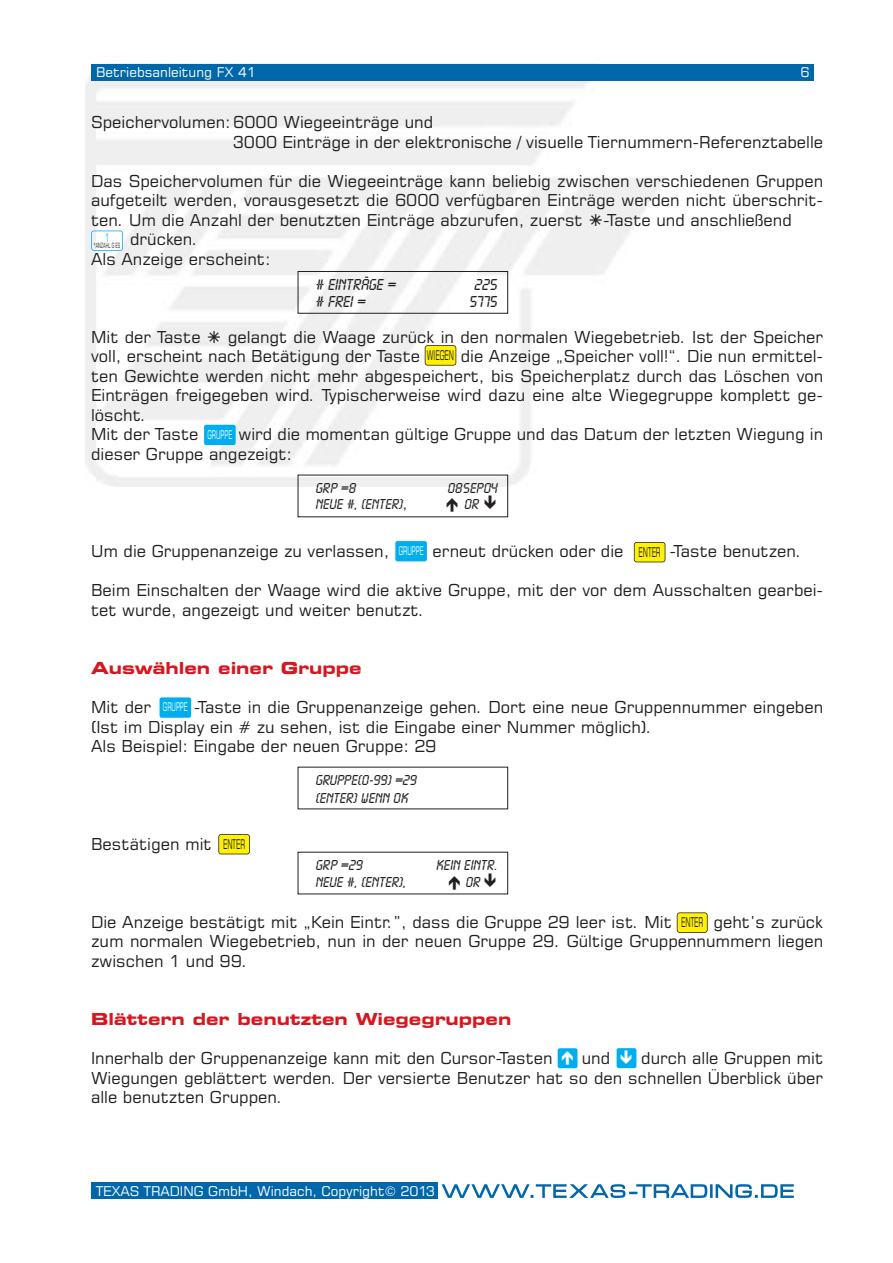
<style>
.page{position:relative;width:893px;height:1263px;background:#fff}
.page>*{position:absolute;margin:0;border:0;box-sizing:border-box;transform-origin:0 0}
.t1{font:16.5px/19.5px "Square 721 BT";color:#231f20}
.t2{font:700 expanded 16.5px "Square 721 BT";color:#d7171f}
.t3{font:16.5px "Lcd D";color:#231f20}
.t4{font:15px/18px "Lcd D";color:#231f20}
.t5{font:13.5px "Square 721 BT";color:#fff}
.t6{font:13.5px "Square 721 BT";color:#231f20;scale:.5 1}
.t7{font:12px "Square 721 BT";color:#fff;scale:.5 1}
.t8{font:12px "Square 721 BT";color:#00aeef;scale:.5 1}
.t9{font:7.2px "Square 721 BT";color:#231f20;scale:.5 1}
.s1{font-family:"Square 721 BT"}
</style>
<div class="page">
<svg style="left:442px;top:1184px;width:352px;height:14px"></svg>
<div style="left:91px;top:1182px;width:346px;height:17px;background:#0067aa"></div>
<div style="left:91px;top:64px;width:723px;height:17px;background:#0067aa"></div>
<div style="left:298px;top:271px;width:210px;height:43px;border:1px solid #231f20"></div>
<div style="left:425px;top:346px;width:31px;height:19px;background:#fff101;border-radius:3px"></div>
<div style="left:425px;top:345px;width:31px;height:21px;border:2px solid #231f20;border-radius:3px"></div>
<div style="left:634px;top:542px;width:31px;height:20px;background:#fff101;border-radius:3px"></div>
<div style="left:634px;top:542px;width:31px;height:20px;border:2px solid #231f20;border-radius:3px"></div>
<div style="left:219px;top:834px;width:31px;height:20px;background:#fff101;border-radius:3px"></div>
<div style="left:218px;top:834px;width:32px;height:20px;border:2px solid #231f20;border-radius:3px"></div>
<div style="left:677px;top:913px;width:30px;height:19px;background:#fff101;border-radius:3px"></div>
<div style="left:677px;top:912px;width:31px;height:21px;border:2px solid #231f20;border-radius:3px"></div>
<div style="left:204px;top:425px;width:32px;height:20px;background:#00aeef;border-radius:2px"></div>
<div style="left:91px;top:231px;width:32px;height:20px;border:2px solid #00aeef;border-radius:3px"></div>
<div style="left:395px;top:541px;width:32px;height:20px;background:#00aeef;border-radius:2px"></div>
<div style="left:160px;top:697px;width:31px;height:21px;background:#00aeef;border-radius:2px"></div>
<div style="left:558px;top:1048px;width:19px;height:20px;background:#00aeef;border-radius:2px"></div>
<div style="left:617px;top:1048px;width:19px;height:20px;background:#00aeef;border-radius:2px"></div>
<svg style="left:590px;top:214px;width:12px;height:12px"></svg>
<svg style="left:208px;top:331px;width:12px;height:12px"></svg>
<p class="t5" style="left:96px;top:68px;width:161px">Betriebsanleitung FX 41</p>
<p class="t5" style="left:800px;top:68px;width:11px">6</p>
<p class="t1" style="left:233px;top:114px;width:592px;text-indent:-142px">Speichervolumen: 6000 Wiegeeinträge und<br>3000 Einträge in der elektronische / visuelle Tiernummern-Referenztabelle</p>
<p class="t1" style="left:91px;top:173px;width:734px">Das Speichervolumen für die Wiegeeinträge kann beliebig zwischen verschiedenen Gruppen</p>
<p class="t1" style="left:91px;top:192px;width:733px">aufgeteilt werden, vorausgesetzt die 6000 verfügbaren Einträge werden nicht überschrit-</p>
<p class="t1" style="left:91px;top:212px;width:702px">ten. Um die Anzahl der benutzten Einträge abzurufen, zuerst -Taste und anschließend</p>
<p class="t1" style="left:130px;top:231px;width:69px">drücken.</p>
<p class="t1" style="left:91px;top:251px;width:181px">Als Anzeige erscheint:</p>
<p class="t8" style="left:105px;top:234px;width:10px">1</p>
<p class="t9" style="left:94px;top:243px;width:54px">*ANZAHL G ES</p>
<p class="t3" style="left:315px;top:275px;width:82px"># EINTRÄGE =</p>
<p class="t3" style="left:474px;top:275px;width:25px">225</p>
<p class="t3" style="left:315px;top:291px;width:51px"># FREI =</p>
<p class="t3" style="left:469px;top:291px;width:30px">5775</p>
<p class="t1" style="left:91px;top:329px;width:734px;text-indent:137px">gelangt die Waage zurück in den normalen Wiegebetrieb. Ist der Speicher voll, erscheint nach Betätigung der Taste</p>
<p class="t1" style="left:91px;top:329px;width:111px">Mit der Taste</p>
<p class="t6" style="left:427px;top:350px;width:56px">WIEGEN</p>
<p class="t1" style="left:91px;top:348px;width:734px;text-indent:370px">die Anzeige „Speicher voll!“. Die nun ermittel&shy;ten Gewichte werden nicht mehr abgespeichert, bis Speicherplatz durch das Löschen von Einträgen freigegeben wird. Typischerweise wird dazu eine alte Wiegegruppe komplett ge&shy;löscht.<br>Mit der Taste</p>
<p class="t1" style="left:91px;top:426px;width:734px;text-indent:147px">wird die momentan gültige Gruppe und das Datum der letzten Wiegung in dieser Gruppe angezeigt:</p>
<p class="t7" style="left:207px;top:430px;width:51px">GRUPPE</p>
<p class="t4" style="left:315px;top:479px;width:42px">GRP =8</p>
<p class="t4" style="left:447px;top:479px;width:51px">08SEP04</p>
<p class="t4" style="left:315px;top:495px;width:94px">NEUE #, (ENTER)<span class="s1">,</span></p>
<p class="t4" style="left:464px;top:495px;width:16px">OR</p>
<p class="t1" style="left:91px;top:543px;width:300px">Um die Gruppenanzeige zu verlassen,</p>
<p class="t1" style="left:433px;top:543px;width:192px">erneut drücken oder die</p>
<p class="t1" style="left:669px;top:543px;width:134px">-Taste benutzen.</p>
<p class="t1" style="left:91px;top:582px;width:733px">Beim Einschalten der Waage wird die aktive Gruppe, mit der vor dem Ausschalten gearbei&shy;tet wurde, angezeigt und weiter benutzt.</p>
<p class="t7" style="left:399px;top:546px;width:51px">GRUPPE</p>
<p class="t6" style="left:639px;top:547px;width:46px">ENTER</p>
<p class="t2" style="left:91px;top:662px;width:272px">Auswählen einer Gruppe</p>
<p class="t1" style="left:91px;top:699px;width:62px">Mit der</p>
<p class="t1" style="left:91px;top:699px;width:734px;text-indent:103px">-Taste in die Gruppenanzeige gehen. Dort eine neue Gruppennummer eingeben (Ist im Display ein # zu sehen, ist die Eingabe einer Nummer möglich).<br>Als Beispiel: Eingabe der neuen Gruppe: 29</p>
<p class="t7" style="left:163px;top:703px;width:51px">GRUPPE</p>
<p class="t1" style="left:91px;top:836px;width:122px">Bestätigen mit</p>
<p class="t6" style="left:223px;top:839px;width:46px">ENTER</p>
<p class="t4" style="left:315px;top:771px;width:103px">GRUPPE(0-99) =29 (ENTER) WENN OK</p>
<p class="t4" style="left:315px;top:856px;width:49px">GRP =29</p>
<p class="t4" style="left:436px;top:856px;width:63px">KEIN EINTR.</p>
<p class="t4" style="left:315px;top:872px;width:92px">NEUE #, (ENTER),</p>
<p class="t4" style="left:465px;top:872px;width:16px">OR</p>
<p class="t1" style="left:91px;top:914px;width:582px">Die Anzeige bestätigt mit „Kein Eintr.”, dass die Gruppe 29 leer ist. Mit</p>
<p class="t1" style="left:91px;top:914px;width:734px;text-align:justify;text-indent:622px">geht’s zurück zum normalen Wiegebetrieb, nun in der neuen Gruppe 29. Gültige Gruppennummern liegen zwischen 1 und 99.</p>
<p class="t6" style="left:681px;top:917px;width:46px">ENTER</p>
<p class="t2" style="left:91px;top:1013px;width:422px">Blättern der benutzten Wiegegruppen</p>
<p class="t1" style="left:91px;top:1050px;width:463px">Innerhalb der Gruppenanzeige kann mit den Cursor-Tasten</p>
<p class="t1" style="left:582px;top:1050px;width:30px">und</p>
<p class="t1" style="left:91px;top:1050px;width:734px;text-align:justify;text-indent:550px">durch alle Gruppen mit Wiegungen geblättert werden. Der versierte Benutzer hat so den schnellen Überblick über alle benutzten Gruppen.</p>
<p class="t5" style="left:96px;top:1186px;width:340px">TEXAS TRADING GmbH, Windach, Copyright© 2013</p>
</div>
